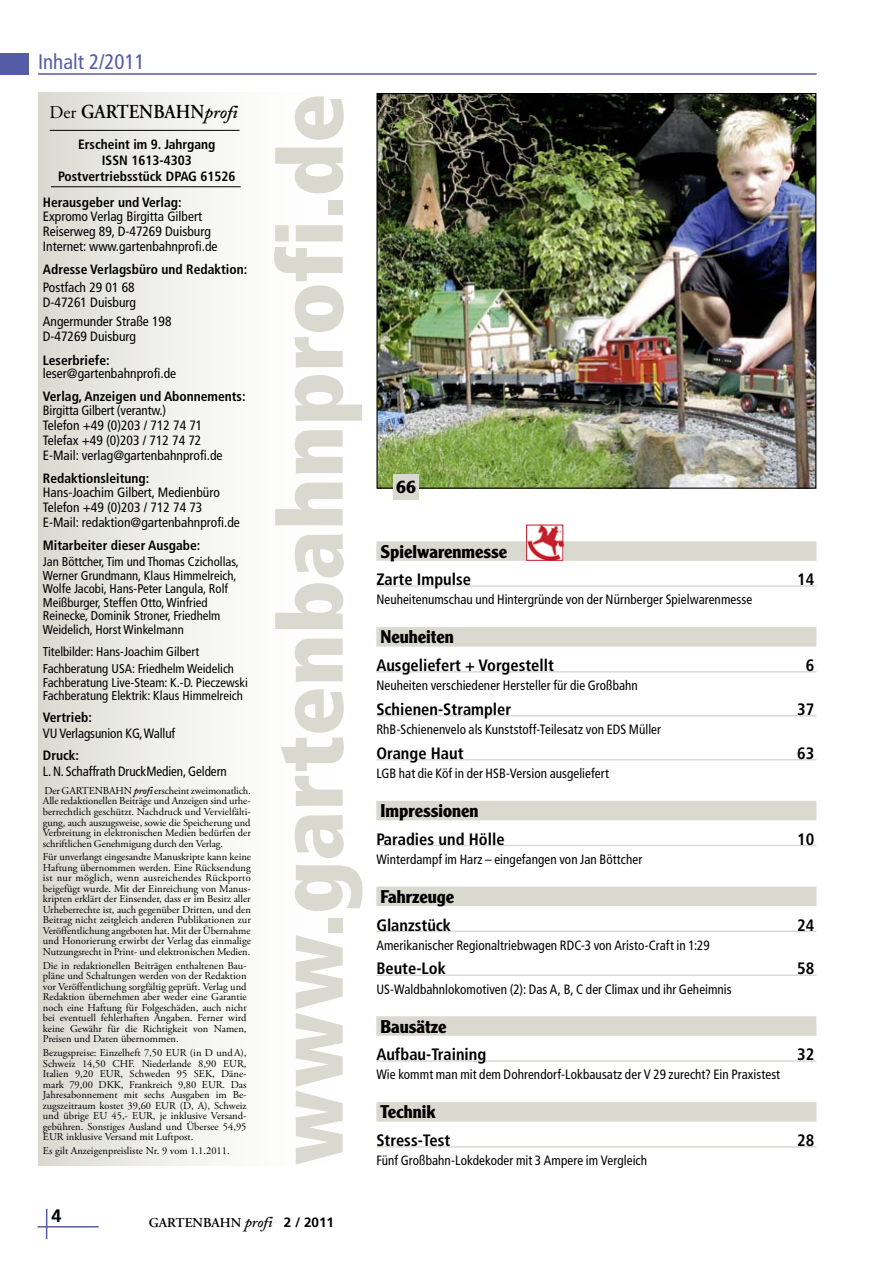
<style>
.page{position:relative;width:893px;height:1263px;background:#fff}
.page>*{position:absolute;margin:0;border:0;box-sizing:border-box;transform-origin:0 0}
.t1{font:900 condensed 90px "Frutiger LT";letter-spacing:.005em;color:#dad9d0}
.t2{font:condensed 21px "Frutiger LT";color:#555ca6}
.t3{font:600 19.8px "Adobe Garamond Pro";color:#000;scale:.91 1}
.t4{font:700 18px "Clearface Gothic LH";color:#000}
.t5{font:700 18px "Frutiger LT";color:#000}
.t6{font:700 condensed 16.5px "Frutiger LT";color:#000}
.t7{font:condensed 13.5px/15px "Frutiger LT";color:#000}
.t8{font:700 condensed 13.5px/16.2px "Frutiger LT";color:#000;text-align:center}
.t9{font:600 13.5px "Adobe Garamond Pro";color:#000}
.t10{font:condensed 12.75px/13.5px "Frutiger LT";color:#000}
.t11{font:10.5px/10.5px "Adobe Garamond Pro";color:#000;text-align:justify}
.s1{font-weight:400;font-size:18px}
.s2{font-family:"Adobe Caslon";font-style:italic;font-size:18px}
.s3{font-family:"Adobe Caslon";font-weight:600;font-style:italic}
.s4{font-family:"Adobe Caslon";font-style:italic;font-size:15px}
.s5{font-family:"Frutiger LT";font-weight:700}
</style>
<div class="page">
<hr style="left:38px;top:1226px;width:61px;height:1px;background:#555ca6">
<hr style="left:46px;top:1209px;width:1px;height:30px;background:#555ca6">
<div style="left:0;top:53px;width:29px;height:22px;background:#555ca6"></div>
<hr style="left:38px;top:73px;width:779px;height:2px;background:#555ca6">
<div style="left:38px;top:93px;width:323px;height:1072px;background:linear-gradient(to right,#deded6,#fff)"></div>
<div style="left:376px;top:541px;width:440px;height:20px;background:#dad9d0"></div>
<hr style="left:376px;top:585px;width:440px;height:2px;background:#dad9d0">
<div style="left:376px;top:627px;width:440px;height:20px;background:#dad9d0"></div>
<hr style="left:376px;top:671px;width:440px;height:1px;background:#dad9d0">
<hr style="left:376px;top:715px;width:440px;height:1px;background:#dad9d0">
<hr style="left:376px;top:759px;width:440px;height:1px;background:#dad9d0">
<div style="left:376px;top:801px;width:440px;height:19px;background:#dad9d0"></div>
<hr style="left:376px;top:845px;width:440px;height:1px;background:#dad9d0">
<div style="left:376px;top:886px;width:440px;height:20px;background:#dad9d0"></div>
<hr style="left:376px;top:930px;width:440px;height:2px;background:#dad9d0">
<hr style="left:376px;top:974px;width:440px;height:2px;background:#dad9d0">
<div style="left:376px;top:1016px;width:440px;height:20px;background:#dad9d0"></div>
<hr style="left:376px;top:1060px;width:440px;height:2px;background:#dad9d0">
<div style="left:376px;top:1102px;width:440px;height:19px;background:#dad9d0"></div>
<hr style="left:376px;top:1146px;width:440px;height:1px;background:#dad9d0">
<hr style="left:50px;top:130px;width:190px;height:1px;background:#000">
<hr style="left:51px;top:186px;width:190px;height:1px;background:#000">
<img style="left:528px;top:527px;width:33px;height:32px">
<div style="left:526px;top:525px;width:37px;height:36px;border:1px solid #c41926"></div>
<img style="left:378px;top:95px;width:436px;height:392px">
<div style="left:393px;top:474px;width:26px;height:25px;background:#dad9d0"></div>
<h2 class="t2" style="left:38px;top:49px;width:108px">Inhalt 2/2011</h2>
<h3 class="t3" style="left:50px;top:101px;width:208px"><span class="s1">Der</span> GARTENBAHN<span class="s2">profi</span></h3>
<h1 class="t1" style="left:256px;top:1165px;width:1073px;rotate:-90deg">www.gartenbahnprofi.de</h1>
<p class="t8" style="left:58px;top:136px;width:179px">Erscheint im 9. Jahrgang<br>ISSN 1613-4303<br>Postvertriebsstück DPAG 61526</p>
<p class="t8" style="left:43px;top:195px;width:140px">Herausgeber und Verlag:</p>
<p class="t7" style="left:43px;top:209px;width:176px">Expromo Verlag Birgitta Gilbert<br>Reiserweg 89, D-47269 Duisburg<br>Internet: www.gartenbahnprofi.de</p>
<p class="t8" style="left:43px;top:261px;width:206px">Adresse Verlagsbüro und Redaktion:</p>
<p class="t7" style="left:43px;top:280px;width:95px">Postfach 29 01 68<br>D-47261 Duisburg</p>
<p class="t7" style="left:43px;top:314px;width:130px">Angermunder Straße 198<br>D-47269 Duisburg</p>
<p class="t8" style="left:43px;top:352px;width:68px">Leserbriefe:</p>
<p class="t7" style="left:43px;top:366px;width:135px">leser@gartenbahnprofi.de</p>
<p class="t8" style="left:43px;top:388px;width:204px">Verlag, Anzeigen und Abonnements:</p>
<p class="t7" style="left:43px;top:403px;width:181px">Birgitta Gilbert (verantw.)<br>Telefon +49 (0)203 / 712 74 71<br>Telefax +49 (0)203 / 712 74 72<br>E-Mail: verlag@gartenbahnprofi.de</p>
<p class="t8" style="left:43px;top:470px;width:108px">Redaktionsleitung:</p>
<p class="t7" style="left:43px;top:484px;width:198px">Hans-Joachim Gilbert, Medienbüro<br>Telefon +49 (0)203 / 712 74 73<br>E-Mail: redaktion@gartenbahnprofi.de</p>
<p class="t8" style="left:43px;top:537px;width:159px">Mitarbeiter dieser Ausgabe:</p>
<p class="t10" style="left:43px;top:555px;width:197px">Jan Böttcher, Tim und Thomas Czichollas, Werner Grundmann, Klaus Himmelreich, Wolfe Jacobi, Hans-Peter Langula, Rolf Meißburger, Steffen Otto, Winfried Reinecke, Dominik Stroner, Friedhelm Weidelich, Horst Winkelmann</p>
<p class="t10" style="left:43px;top:642px;width:193px;line-height:17.7px">Titelbilder: Hans-Joachim Gilbert<br>Fachberatung USA: Friedhelm Weidelich</p>
<p class="t10" style="left:43px;top:676px;width:207px">Fachberatung Live-Steam: K.-D. Pieczewski<br>Fachberatung Elektrik: Klaus Himmelreich</p>
<p class="t8" style="left:43px;top:709px;width:51px">Vertrieb:</p>
<p class="t7" style="left:43px;top:726px;width:134px">VU Verlagsunion KG, Walluf</p>
<p class="t8" style="left:43px;top:747px;width:38px">Druck:</p>
<p class="t7" style="left:43px;top:764px;width:185px">L. N. Schaffrath DruckMedien, Geldern</p>
<p class="t11" style="left:43px;top:786px;width:210px">Der GARTENBAHN <span class="s3">profi</span> erscheint zweimonatlich.<br>Alle redaktionellen Beiträge und Anzeigen sind urhe&shy;berrechtlich geschützt. Nachdruck und Vervielfälti&shy;gung, auch auszugsweise, sowie die Speicherung und Verbreitung in elektronischen Medien bedürfen der schriftlichen Genehmigung durch den Verlag.</p>
<p class="t11" style="left:43px;top:852px;width:210px">Für unverlangt eingesandte Manuskripte kann keine Haftung übernommen werden. Eine Rücksendung ist nur möglich, wenn ausreichendes Rückporto beigefügt wurde. Mit der Einreichung von Manus&shy;kripten erklärt der Einsender, dass er im Besitz aller Urheberrechte ist, auch gegenüber Dritten, und den Beitrag nicht zeitgleich anderen Publikationen zur Veröffentlichung angeboten hat. Mit der Übernahme und Honorierung erwirbt der Verlag das einmalige Nutzungsrecht in Print- und elektronischen Medien.</p>
<p class="t11" style="left:43px;top:961px;width:205px">Die in redaktionellen Beiträgen enthaltenen Bau&shy;pläne und Schaltungen werden von der Redaktion vor Veröffentlichung sorgfältig geprüft. Verlag und Redaktion übernehmen aber weder eine Garantie noch eine Haftung für Folgeschäden, auch nicht bei eventuell fehlerhaften Angaben. Ferner wird keine Gewähr für die Richtigkeit von Namen, Preisen und Daten übernommen.</p>
<p class="t11" style="left:43px;top:1048px;width:205px">Bezugspreise: Einzelheft 7,50 EUR (in D undA), Schweiz 14,50 CHF. Niederlande 8,90 EUR, Italien 9,20 EUR, Schweden 95 SEK, Däne&shy;mark 79,00 DKK, Frankreich 9,80 EUR. Das Jahresabonnement mit sechs Ausgaben im Be&shy;zugszeitraum kostet 39,60 EUR (D, A), Schweiz und übrige EU 45,- EUR, je inklusive Versand&shy;gebühren. Sonstiges Ausland und Übersee 54,95<br>EUR inklusive Versand mit Luftpost.</p>
<p class="t11" style="left:43px;top:1146px;width:188px">Es gilt Anzeigenpreisliste Nr. 9 vom 1.1.2011.</p>
<h3 class="t4" style="left:396px;top:476px;width:21px">66</h3>
<h3 class="t4" style="left:381px;top:541px;width:128px">Spielwarenmesse</h3>
<h3 class="t6" style="left:376px;top:570px;width:96px">Zarte Impulse</h3>
<h3 class="t6" style="left:797px;top:570px;width:19px">14</h3>
<p class="t7" style="left:376px;top:592px;width:377px">Neuheitenumschau und Hintergründe von der Nürnberger Spielwarenmesse</p>
<h3 class="t4" style="left:381px;top:627px;width:75px">Neuheiten</h3>
<h3 class="t6" style="left:376px;top:655px;width:179px">Ausgeliefert + Vorgestellt</h3>
<h3 class="t6" style="left:806px;top:655px;width:10px">6</h3>
<p class="t7" style="left:376px;top:678px;width:263px">Neuheiten verschiedener Hersteller für die Großbahn</p>
<h3 class="t6" style="left:376px;top:699px;width:136px">Schienen-Strampler</h3>
<h3 class="t6" style="left:797px;top:699px;width:19px">37</h3>
<p class="t7" style="left:376px;top:722px;width:286px">RhB-Schienenvelo als Kunststoff-Teilesatz von EDS Müller</p>
<h3 class="t6" style="left:376px;top:743px;width:89px">Orange Haut</h3>
<h3 class="t6" style="left:797px;top:743px;width:19px">63</h3>
<p class="t7" style="left:376px;top:766px;width:234px">LGB hat die Köf in der HSB-Version ausgeliefert</p>
<h3 class="t4" style="left:381px;top:800px;width:99px">Impressionen</h3>
<h3 class="t6" style="left:376px;top:829px;width:130px">Paradies und Hölle</h3>
<h3 class="t6" style="left:797px;top:829px;width:19px">10</h3>
<p class="t7" style="left:376px;top:852px;width:267px">Winterdampf im Harz – eingefangen von Jan Böttcher</p>
<h3 class="t4" style="left:381px;top:886px;width:75px">Fahrzeuge</h3>
<h3 class="t6" style="left:376px;top:915px;width:76px">Glanzstück</h3>
<h3 class="t6" style="left:797px;top:915px;width:19px">24</h3>
<p class="t7" style="left:376px;top:937px;width:335px">Amerikanischer Regionaltriebwagen RDC-3 von Aristo-Craft in 1:29</p>
<h3 class="t6" style="left:376px;top:959px;width:71px">Beute-Lok</h3>
<h3 class="t6" style="left:797px;top:959px;width:19px">58</h3>
<p class="t7" style="left:376px;top:981px;width:357px">US-Waldbahnlokomotiven (2): Das A, B, C der Climax und ihr Geheimnis</p>
<h3 class="t4" style="left:381px;top:1016px;width:67px">Bausätze</h3>
<h3 class="t6" style="left:376px;top:1045px;width:112px">Aufbau-Training</h3>
<h3 class="t6" style="left:797px;top:1045px;width:19px">32</h3>
<p class="t7" style="left:376px;top:1067px;width:405px">Wie kommt man mit dem Dohrendorf-Lokbausatz der V 29 zurecht? Ein Praxistest</p>
<h3 class="t4" style="left:381px;top:1102px;width:56px">Technik</h3>
<h3 class="t6" style="left:376px;top:1130px;width:75px">Stress-Test</h3>
<h3 class="t6" style="left:797px;top:1130px;width:19px">28</h3>
<p class="t7" style="left:376px;top:1153px;width:272px">Fünf Großbahn-Lokdekoder mit 3 Ampere im Vergleich</p>
<h3 class="t5" style="left:51px;top:1205px;width:12px">4</h3>
<p class="t9" style="left:149px;top:1214px;width:187px">GARTENBAHN <span class="s4">profi</span> <span class="s5">2 / 2011</span></p>
</div>
